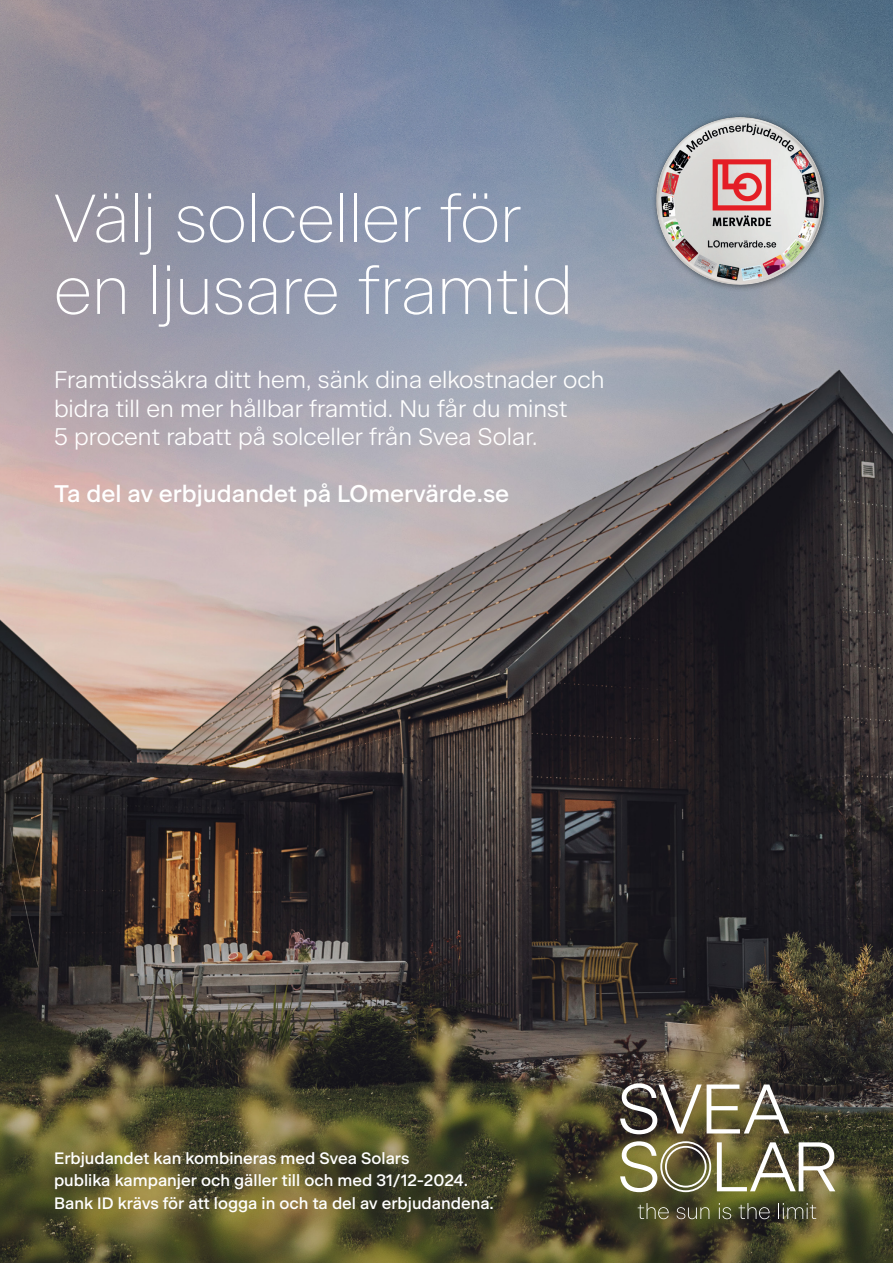
<style>
.page{position:relative;width:893px;height:1263px;background:#fff}
.page>*{position:absolute;margin:0;border:0;box-sizing:border-box;transform-origin:0 0}
.t1{font:100 67.5px "Beausite Classic";color:#fff}
.t2{font:300 24px/28.5px "Beausite Classic";color:#fff}
.t3{font:500 24px "Beausite Classic";color:#fff}
.t4{font:500 16.5px "Beausite Classic";color:#fff}
</style>
<div class="page">
<img style="left:0;top:0;width:893px;height:1263px">
<svg style="left:620px;top:1083px;width:169px;height:51px"></svg>
<svg style="left:717px;top:1142px;width:118px;height:49px"></svg>
<svg style="left:620px;top:1141px;width:91px;height:51px"></svg>
<svg style="left:638px;top:1203px;width:31px;height:16px"></svg>
<svg style="left:677px;top:1207px;width:32px;height:12px"></svg>
<svg style="left:719px;top:1203px;width:12px;height:16px"></svg>
<svg style="left:739px;top:1203px;width:31px;height:16px"></svg>
<svg style="left:778px;top:1203px;width:38px;height:16px"></svg>
<img style="left:652px;top:106px;width:187px;height:192px">
<p class="t1" style="left:54px;top:168px;width:469px">Välj solceller för</p>
<p class="t1" style="left:54px;top:240px;width:521px">en ljusare framtid</p>
<p class="t2" style="left:54px;top:363px;width:552px">Framtidssäkra ditt hem, sänk dina elkostnader och bidra till en mer hållbar framtid. Nu får du minst</p>
<p class="t2" style="left:54px;top:420px;width:485px">5 procent rabatt på solceller från Svea Solar.</p>
<p class="t3" style="left:54px;top:475px;width:457px">Ta del av erbjudandet på LOmervärde.se</p>
<p class="t4" style="left:54px;top:1145px;width:357px">Erbjudandet kan kombineras med Svea Solars</p>
<p class="t4" style="left:54px;top:1168px;width:415px">publika kampanjer och gäller till och med 31/12-2024.</p>
<p class="t4" style="left:54px;top:1190px;width:441px">Bank ID krävs för att logga in och ta del av erbjudandena.</p>
</div>
